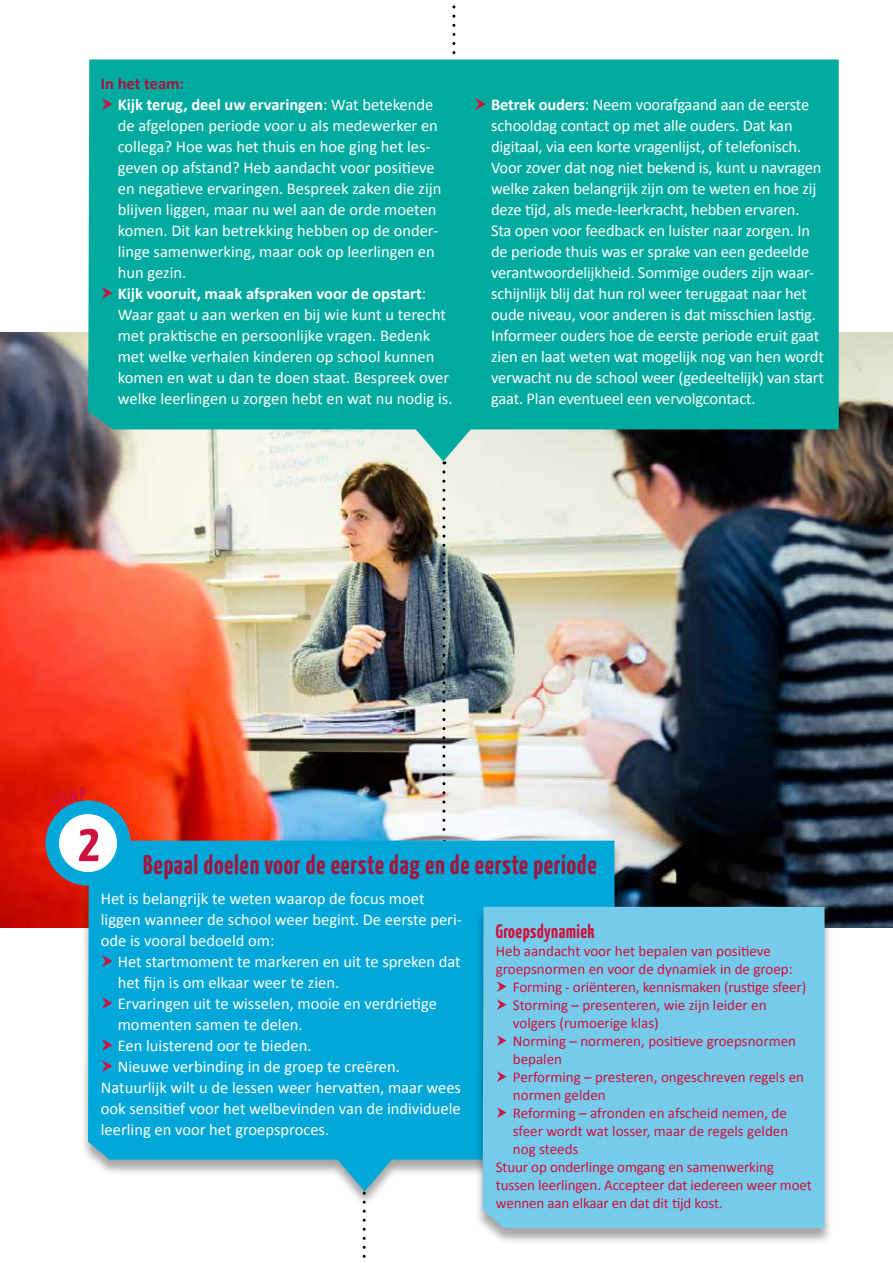
<style>
.page{position:relative;width:893px;height:1263px;background:#fff}
.page>*{position:absolute;margin:0;border:0;box-sizing:border-box;transform-origin:0 0}
.t1{font:700 54px "Yanone Kaffeesatz";color:#cf103e}
.t2{font:700 27px "Yanone Kaffeesatz";letter-spacing:.025em;color:#a1163f}
.t3{font:700 19.5px "Yanone Kaffeesatz";letter-spacing:.02em;color:#cf103e}
.t4{font:16.5px/21px "Calibri";letter-spacing:-.01em;color:#fff}
.t5{font:15px "Calibri";color:#cf103e}
.s1{font-weight:700;color:#a1163f}
.s2{font-weight:700}
</style>
<div class="page">
<img style="left:0;top:332px;width:893px;height:595px">
<svg style="left:442px;top:472px;width:3px;height:369px"></svg>
<svg style="left:452px;top:5px;width:3px;height:55px"></svg>
<div style="left:88px;top:60px;width:751px;height:369px;background:#00aa9f"></div>
<svg style="left:413px;top:426px;width:60px;height:38px;background:#7bcdc2"></svg>
<div style="left:80px;top:841px;width:542px;height:366px;background:#000;opacity:.35"></div>
<div style="left:88px;top:841px;width:526px;height:318px;background:#00a7d8"></div>
<svg style="left:335px;top:1148px;width:60px;height:110px"></svg>
<div style="left:474px;top:907px;width:359px;height:337px;background:#000;opacity:.35"></div>
<div style="left:483px;top:907px;width:341px;height:321px;background:#77cbea"></div>
<svg style="left:52px;top:807px;width:72px;height:72px"></svg>
<div style="left:45px;top:800px;width:86px;height:86px;border:14px solid #00a7d8;border-radius:50%"></div>
<svg style="left:102px;top:98px;width:10px;height:12px"></svg>
<svg style="left:102px;top:287px;width:11px;height:12px"></svg>
<svg style="left:475px;top:98px;width:11px;height:12px"></svg>
<svg style="left:102px;top:954px;width:10px;height:13px"></svg>
<svg style="left:102px;top:997px;width:11px;height:12px"></svg>
<svg style="left:102px;top:1039px;width:11px;height:12px"></svg>
<svg style="left:102px;top:1060px;width:11px;height:12px"></svg>
<svg style="left:497px;top:981px;width:9px;height:11px"></svg>
<svg style="left:497px;top:999px;width:9px;height:11px"></svg>
<svg style="left:497px;top:1035px;width:9px;height:11px"></svg>
<svg style="left:497px;top:1071px;width:10px;height:11px"></svg>
<svg style="left:497px;top:1107px;width:10px;height:11px"></svg>
<svg style="left:52px;top:787px;width:35px;height:24px"></svg>
<p class="t4" style="left:118px;top:73px;width:336px;text-indent:-17px"><span class="s1">In het team:<br></span><span class="s2">Kijk terug, deel uw ervaringen</span>: Wat betekende de afgelopen periode voor u als medewerker en collega? Hoe was het thuis en hoe ging het les&shy;geven op afstand? Heb aandacht voor positieve en negatieve ervaringen. Bespreek zaken die zijn blijven liggen, maar nu wel aan de orde moeten komen. Dit kan betrekking hebben op de onder&shy;linge samenwerking, maar ook op leerlingen en hun gezin.<br><span class="s2">Kijk vooruit, maak afspraken voor de opstart</span>:<br>Waar gaat u aan werken en bij wie kunt u terecht met praktische en persoonlijke vragen. Bedenk met welke verhalen kinderen op school kunnen komen en wat u dan te doen staat. Bespreek over welke leerlingen u zorgen hebt en wat nu nodig is.</p>
<p class="t4" style="left:491px;top:94px;width:334px"><span class="s2">Betrek ouders</span>: Neem voorafgaand aan de eerste schooldag contact op met alle ouders. Dat kan digitaal, via een korte vragenlijst, of telefonisch.<br>Voor zover dat nog niet bekend is, kunt u navragen welke zaken belangrijk zijn om te weten en hoe zij deze tijd, als mede-leerkracht, hebben ervaren.<br>Sta open voor feedback en luister naar zorgen. In de periode thuis was er sprake van een gedeelde verantwoordelijkheid. Sommige ouders zijn waar&shy;schijnlijk blij dat hun rol weer teruggaat naar het oude niveau, voor anderen is dat misschien lastig.<br>Informeer ouders hoe de eerste periode eruit gaat zien en laat weten wat mogelijk nog van hen wordt verwacht nu de school weer (gedeeltelijk) van start gaat. Plan eventueel een vervolgcontact.</p>
<h1 class="t1" style="left:78px;top:809px;width:23px">2</h1>
<h2 class="t2" style="left:143px;top:848px;width:455px">Bepaal doelen voor de eerste dag en de eerste periode</h2>
<p class="t4" style="left:101px;top:888px;width:363px">Het is belangrijk te weten waarop de focus moet liggen wanneer de school weer begint. De eerste peri&shy;ode is vooral bedoeld om:</p>
<p class="t4" style="left:118px;top:951px;width:344px">Het startmoment te markeren en uit te spreken dat</p>
<p class="t4" style="left:118px;top:972px;width:223px">het fijn is om elkaar weer te zien.</p>
<p class="t4" style="left:118px;top:993px;width:321px">Ervaringen uit te wisselen, mooie en verdrietige</p>
<p class="t4" style="left:118px;top:1014px;width:186px">momenten samen te delen.</p>
<p class="t4" style="left:118px;top:1035px;width:195px">Een luisterend oor te bieden.</p>
<p class="t4" style="left:118px;top:1056px;width:284px">Nieuwe verbinding in de groep te creëren.</p>
<p class="t4" style="left:101px;top:1077px;width:362px">Natuurlijk wilt u de lessen weer hervatten, maar wees</p>
<p class="t4" style="left:101px;top:1098px;width:361px">ook sensitief voor het welbevinden van de individuele</p>
<p class="t4" style="left:101px;top:1119px;width:230px">leerling en voor het groepsproces.</p>
<p class="t3" style="left:496px;top:919px;width:100px">Groepsdynamiek</p>
<p class="t5" style="left:496px;top:942px;width:277px">Heb aandacht voor het bepalen van positieve</p>
<p class="t5" style="left:496px;top:960px;width:298px">groepsnormen en voor de dynamiek in de groep:</p>
<p class="t5" style="left:513px;top:978px;width:295px">Forming - oriënteren, kennismaken (rustige sfeer)</p>
<p class="t5" style="left:513px;top:996px;width:255px">Storming – presenteren, wie zijn leider en</p>
<p class="t5" style="left:513px;top:1014px;width:147px">volgers (rumoerige klas)</p>
<p class="t5" style="left:513px;top:1032px;width:285px">Norming – normeren, positieve groepsnormen</p>
<p class="t5" style="left:513px;top:1050px;width:51px">bepalen</p>
<p class="t5" style="left:513px;top:1068px;width:293px">Performing – presteren, ongeschreven regels en</p>
<p class="t5" style="left:513px;top:1086px;width:94px">normen gelden</p>
<p class="t5" style="left:513px;top:1104px;width:275px">Reforming – afronden en afscheid nemen, de</p>
<p class="t5" style="left:513px;top:1122px;width:277px">sfeer wordt wat losser, maar de regels gelden</p>
<p class="t5" style="left:513px;top:1140px;width:67px">nog steeds</p>
<p class="t5" style="left:496px;top:1158px;width:279px">Stuur op onderlinge omgang en samenwerking</p>
<p class="t5" style="left:496px;top:1176px;width:317px">tussen leerlingen. Accepteer dat iedereen weer moet</p>
<p class="t5" style="left:496px;top:1194px;width:228px">wennen aan elkaar en dat dit tijd kost.</p>
</div>
